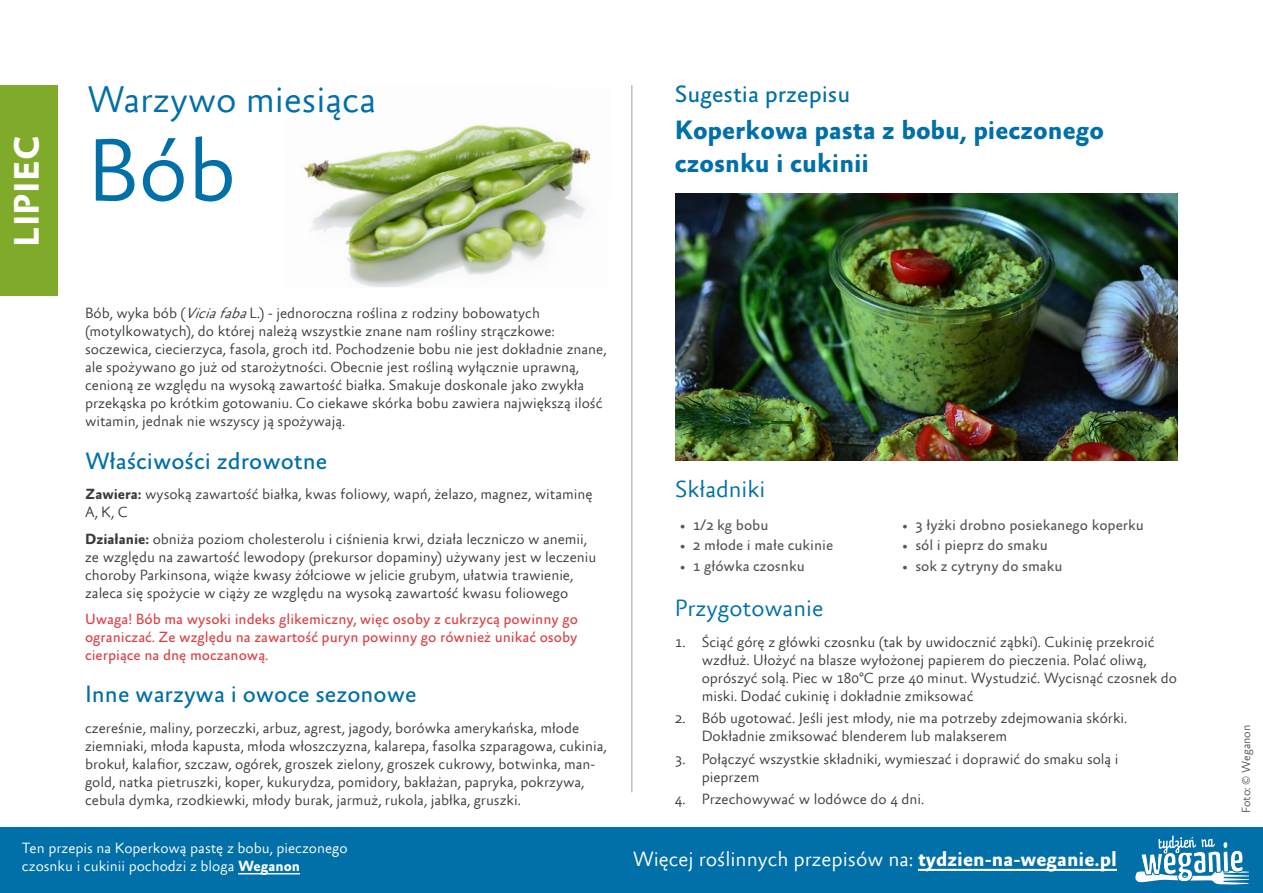
<style>
.page{position:relative;width:1263px;height:893px;background:#fff}
.page>*{position:absolute;margin:0;border:0;box-sizing:border-box;transform-origin:0 0}
.t1{font:300 90px "Absara Sans Web Pro";color:#016fa8}
.t2{font:300 37.5px "Absara Sans Web Pro";color:#016fa8}
.t3{font:700 36px "Absara Sans Pro";letter-spacing:.01em;color:#fff}
.t4{font:700 27px/32.4px "Absara Sans Pro";color:#016fa8}
.t5{font:24px "Absara Sans Pro";color:#016fa8}
.t6{font:300 24px "Absara Sans Web Pro";color:#016fa8}
.t7{font:300 21px "Absara Sans Web Pro";color:#fff}
.t8{font:300 15px/18px "Absara Sans Web Pro";color:#3c3c3b}
.t9{font:15px/18px "Absara Sans Pro";color:#da4145;text-align:justify}
.t10{font:15px "Absara Sans Pro";color:#575756}
.t11{font:300 15px/18px "Absara Sans Web Pro";color:#fff}
.t12{font:300 12px "Absara Sans Web Pro";color:#575756}
.s1{font-style:italic}
.s2{font-family:"Absara Sans Pro";font-weight:700}
</style>
<div class="page">
<img style="left:303px;top:125px;width:288px;height:162px">
<div style="left:0;top:827px;width:1263px;height:66px;background:#016fa8"></div>
<hr style="left:918px;top:869px;width:199px;height:2px;background:#fff">
<img style="left:675px;top:194px;width:503px;height:267px">
<hr style="left:631px;top:85px;width:1px;height:707px;background:#3c3c3b">
<div style="left:0;top:85px;width:57px;height:210px;background:#80ab2a"></div>
<svg style="left:1135px;top:836px;width:114px;height:48px"></svg>
<hr style="left:238px;top:873px;width:62px;height:1px;background:#fff">
<h3 class="t3" style="left:7px;top:247px;width:113px;rotate:-90deg">LIPIEC</h3>
<h2 class="t2" style="left:87px;top:79px;width:291px">Warzywo miesiąca</h2>
<h1 class="t1" style="left:87px;top:122px;width:150px">Bób</h1>
<p class="t8" style="left:85px;top:305px;width:523px">Bób, wyka bób (<span class="s1">Viciafaba</span>L.) - jednoroczna roślina z rodziny bobowatych (motylkowatych), do której należą wszystkie znane nam rośliny strączkowe: soczewica, ciecierzyca, fasola, groch itd. Pochodzenie bobu nie jest dokładnie znane, ale spożywano go już od starożytności. Obecnie jest rośliną wyłącznie uprawną, cenioną ze względu na wysoką zawartość białka. Smakuje doskonale jako zwykła przekąska po krótkim gotowaniu. Co ciekawe skórka bobu zawiera największą ilość witamin, jednak nie wszyscy ją spożywają.</p>
<h3 class="t5" style="left:85px;top:448px;width:244px">Właściwości zdrowotne</h3>
<p class="t8" style="left:85px;top:486px;width:509px"><span class="s2">Zawiera:</span> wysoką zawartość białka, kwas foliowy, wapń, żelazo, magnez, witaminę<br>A, K, C</p>
<p class="t8" style="left:85px;top:531px;width:513px"><span class="s2">Działanie:</span> obniża poziom cholesterolu i ciśnienia krwi, działa leczniczo w anemii, ze względu na zawartość lewodopy (prekursor dopaminy) używany jest w leczeniu choroby Parkinsona, wiąże kwasy żółciowe w jelicie grubym, ułatwia trawienie, zaleca się spożycie w ciąży ze względu na wysoką zawartość kwasu foliowego</p>
<p class="t9" style="left:85px;top:611px;width:494px">Uwaga! Bób ma wysoki indeks glikemiczny, więc osoby z cukrzycą powinny go ograniczać. Ze względu na zawartość puryn powinny go również unikać osoby cierpiące na dnę moczanową.</p>
<h3 class="t5" style="left:85px;top:681px;width:333px">Inne warzywa i owoce sezonowe</h3>
<p class="t8" style="left:85px;top:720px;width:523px">czereśnie, maliny, porzeczki, arbuz, agrest, jagody, borówka amerykańska, młode ziemniaki, młoda kapusta, młoda włoszczyzna, kalarepa, fasolka szparagowa, cukinia, brokuł, kalafior, szczaw, ogórek, groszek zielony, groszek cukrowy, botwinka, man&shy;gold, natka pietruszki, koper, kukurydza, pomidory, bakłażan, papryka, pokrzywa, cebula dymka, rzodkiewki, młody burak, jarmuż, rukola, jabłka, gruszki.</p>
<p class="t11" style="left:22px;top:840px;width:327px">Ten przepis na Koperkową pastę z bobu, pieczonego czosnku i cukinii pochodzi z bloga <span class="s2">Weganon</span></p>
<h3 class="t5" style="left:675px;top:82px;width:177px">Sugestia przepisu</h3>
<h3 class="t4" style="left:675px;top:115px;width:431px">Koperkowa pasta z bobu, pieczonego czosnku i cukinii</h3>
<h3 class="t6" style="left:675px;top:476px;width:92px">Składniki</h3>
<p class="t10" style="left:680px;top:517px;width:90px">• 1/2 kg bobu</p>
<p class="t10" style="left:680px;top:537px;width:155px">• 2 młode i małe cukinie</p>
<p class="t10" style="left:680px;top:557px;width:126px">• 1 główka czosnku</p>
<p class="t10" style="left:903px;top:517px;width:243px">• 3 łyżki drobno posiekanego koperku</p>
<p class="t10" style="left:903px;top:537px;width:147px">• sól i pieprz do smaku</p>
<p class="t10" style="left:903px;top:557px;width:161px">• sok z cytryny do smaku</p>
<h3 class="t6" style="left:675px;top:595px;width:150px">Przygotowanie</h3>
<p class="t8" style="left:702px;top:634px;width:477px;text-indent:-27px">1. Ściąć górę z główki czosnku (tak by uwidocznić ząbki). Cukinię przekroić wzdłuż. Ułożyć na blasze wyłożonej papierem do pieczenia. Polać oliwą, oprószyć solą. Piec w 180°C prze 40 minut. Wystudzić. Wycisnąć czosnek do miski. Dodać cukinię i dokładnie zmiksować</p>
<p class="t8" style="left:702px;top:710px;width:427px;text-indent:-27px">2. Bób ugotować. Jeśli jest młody, nie ma potrzeby zdejmowania skórki.<br>Dokładnie zmiksować blenderem lub malakserem</p>
<p class="t8" style="left:702px;top:750px;width:418px;text-indent:-27px">3. Połączyć wszystkie składniki, wymieszać i doprawić do smaku solą i pieprzem</p>
<p class="t8" style="left:675px;top:791px;width:251px">4. Przechowywać w lodówce do 4 dni.</p>
<h3 class="t7" style="left:633px;top:848px;width:486px">Więcej roślinnych przepisów na: <span class="s2">tydzien-na-weganie.pl</span></h3>
<p class="t12" style="left:1240px;top:813px;width:90px;rotate:-90deg">Foto: © Weganon</p>
</div>
